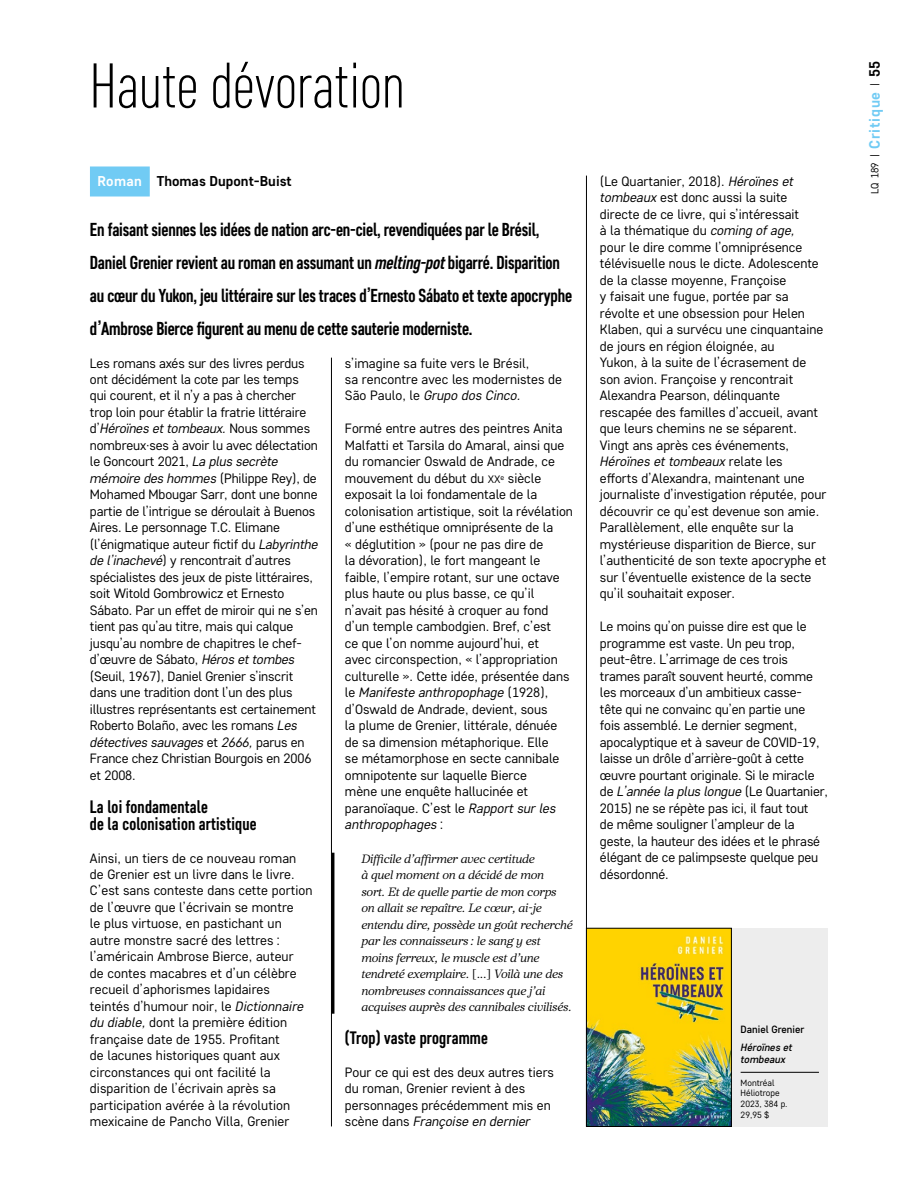
<style>
.page{position:relative;width:918px;height:1188px;background:#fff}
.page>*{position:absolute;margin:0;border:0;box-sizing:border-box;transform-origin:0 0}
.t1{font:300 63px "Core Sans D27 Cn";letter-spacing:.01em;color:#000}
.t2{font:700 18.75px/33px "Core Sans D57 Cn";letter-spacing:-.01em;color:#000}
.t3{font:700 18px/16.5px "Core Sans D57 Cn";letter-spacing:.01em;color:#000}
.t4{font:700 15px "Core Sans D55";letter-spacing:.05em;color:#71cbf4}
.t5{font:700 14.25px "Core Sans D55";color:#000}
.t6{font:13.5px/16.5px "Core Sans D35";color:#000}
.t7{font:12px/16.5px "Core Serif N 35 Regular It";letter-spacing:-.015em;color:#000}
.t8{font:italic 500 10.5px/12px "Core Sans D45";color:#000}
.t9{font:500 10.5px "Core Sans D45";color:#000}
.t10{font:9px/10.5px "Core Sans D35";color:#000}
.s1{color:#fff}
.s2{font-style:italic}
.s3{font-family:"Core Sans D35 Regular SC800";font-size:10.8px}
.s4{font-family:"Core Serif N 35"}
.s5{font-family:"Core Sans D35";font-weight:400;font-size:10.5px;color:#000}
.s6{color:#000}
</style>
<div class="page">
<div style="left:90px;top:166px;width:60px;height:30px;background:#71cbf4"></div>
<hr style="left:331px;top:853px;width:3px;height:161px;background:#000">
<hr style="left:331px;top:358px;width:1px;height:768px;background:#000">
<hr style="left:586px;top:176px;width:1px;height:950px;background:#000">
<div style="left:732px;top:928px;width:96px;height:198px;background:#ededed"></div>
<hr style="left:741px;top:1072px;width:78px;height:1px;background:#000">
<img style="left:588px;top:930px;width:142px;height:195px">
<div style="left:586px;top:928px;width:146px;height:199px;border:1px solid #000"></div>
<h1 class="t1" style="left:90px;top:47px;width:316px">Haute dévoration</h1>
<p class="t5" style="left:97px;top:172px;width:196px"><span class="s1">Roman</span> Thomas Dupont-Buist</p>
<p class="t2" style="left:90px;top:212px;width:484px">En faisant siennes les idées de nation arc-en-ciel, revendiquées par le Brésil, Daniel Grenier revient au roman en assumant un <span class="s2">melting-pot</span> bigarré. Disparition au cœur du Yukon, jeu littéraire sur les traces d’Ernesto Sábato et texte apocryphe d’Ambrose Bierce figurent au menu de cette sauterie moderniste.</p>
<p class="t6" style="left:90px;top:354px;width:230px">Les romans axés sur des livres perdus ont décidément la cote par les temps qui courent, et il n’y a pas à chercher trop loin pour établir la fratrie littéraire d’<span class="s2">Héroïnes et tombeaux.</span> Nous sommes nombreux·ses à avoir lu avec délectation le Goncourt 2021, <span class="s2">La plus secrète mémoire des hommes</span> (Philippe Rey), de Mohamed Mbougar Sarr, dont une bonne partie de l’intrigue se déroulait à Buenos Aires. Le personnage T.C. Elimane (l’énigmatique auteur fictif du <span class="s2">Labyrinthe de l’inachevé</span>) y rencontrait d’autres spécialistes des jeux de piste littéraires, soit Witold Gombrowicz et Ernesto Sábato. Par un effet de miroir qui ne s’en tient pas qu’au titre, mais qui calque jusqu’au nombre de chapitres le chef&shy;d’œuvre de Sábato, <span class="s2">Héros et tombes </span>(Seuil, 1967), Daniel Grenier s’inscrit dans une tradition dont l’un des plus illustres représentants est certainement Roberto Bolaño, avec les romans <span class="s2">Les détectives sauvages</span> et <span class="s2">2666,</span> parus en France chez Christian Bourgois en 2006 et 2008.</p>
<h3 class="t3" style="left:90px;top:798px;width:168px">La loi fondamentale<br>de la colonisation artistique</h3>
<p class="t6" style="left:90px;top:849px;width:224px">Ainsi, un tiers de ce nouveau roman de Grenier est un livre dans le livre.<br>C’est sans conteste dans cette portion de l’œuvre que l’écrivain se montre<br>le plus virtuose, en pastichant un autre monstre sacré des lettres : l’américain Ambrose Bierce, auteur<br>de contes macabres et d’un célèbre recueil d’aphorismes lapidaires teintés d’humour noir, le <span class="s2">Dictionnaire du diable,</span> dont la première édition française date de 1955. Profitant<br>de lacunes historiques quant aux circonstances qui ont facilité la disparition de l’écrivain après sa participation avérée à la révolution mexicaine de Pancho Villa, Grenier</p>
<p class="t6" style="left:345px;top:354px;width:219px">s’imagine sa fuite vers le Brésil,<br>sa rencontre avec les modernistes de<br>São Paulo, le <span class="s2">Grupo dos Cinco.</span></p>
<p class="t6" style="left:345px;top:420px;width:230px">Formé entre autres des peintres Anita Malfatti et Tarsila do Amaral, ainsi que du romancier Oswald de Andrade, ce mouvement du début du <span class="s3">xx</span><sup>e</sup> siècle exposait la loi fondamentale de la colonisation artistique, soit la révélation d’une esthétique omniprésente de la<br>« déglutition » (pour ne pas dire de<br>la dévoration), le fort mangeant le faible, l’empire rotant, sur une octave plus haute ou plus basse, ce qu’il n’avait pas hésité à croquer au fond d’un temple cambodgien. Bref, c’est<br>ce que l’on nomme aujourd’hui, et<br>avec circonspection, « l’appropriation culturelle ». Cette idée, présentée dans le <span class="s2">Manifeste anthropophage</span> (1928), d’Oswald de Andrade, devient, sous<br>la plume de Grenier, littérale, dénuée de sa dimension métaphorique. Elle<br>se métamorphose en secte cannibale omnipotente sur laquelle Bierce<br>mène une enquête hallucinée et paranoïaque. C’est le <span class="s2">Rapport sur les anthropophages</span> :</p>
<p class="t7" style="left:361px;top:850px;width:213px">Difficile d’affirmer avec certitude<br>à quel moment on a décidé de mon<br>sort. Et de quelle partie de mon corps on allait se repaître. Le cœur, ai-je entendu dire, possède un goût recherché par les connaisseurs : le sang y est moins ferreux, le muscle est d’une tendreté exemplaire. <span class="s4">[...]</span> Voilà une des nombreuses connaissances que j’ai acquises auprès des cannibales civilisés.</p>
<h3 class="t3" style="left:345px;top:1029px;width:145px">(Trop) vaste programme</h3>
<p class="t6" style="left:345px;top:1064px;width:211px">Pour ce qui est des deux autres tiers du roman, Grenier revient à des personnages précédemment mis en scène dans <span class="s2">Françoise en dernier</span></p>
<p class="t6" style="left:600px;top:173px;width:228px">(Le Quartanier, 2018). <span class="s2">Héroïnes et tombeaux</span> est donc aussi la suite directe de ce livre, qui s’intéressait<br>à la thématique du <span class="s2">coming of age,<br></span>pour le dire comme l’omniprésence télévisuelle nous le dicte. Adolescente de la classe moyenne, Françoise<br>y faisait une fugue, portée par sa révolte et une obsession pour Helen Klaben, qui a survécu une cinquantaine de jours en région éloignée, au<br>Yukon, à la suite de l’écrasement de son avion. Françoise y rencontrait Alexandra Pearson, délinquante rescapée des familles d’accueil, avant que leurs chemins ne se séparent.<br>Vingt ans après ces événements, <span class="s2">Héroïnes et tombeaux</span> relate les<br>efforts d’Alexandra, maintenant une journaliste d’investigation réputée, pour découvrir ce qu’est devenue son amie.<br>Parallèlement, elle enquête sur la mystérieuse disparition de Bierce, sur l’authenticité de son texte apocryphe et sur l’éventuelle existence de la secte qu’il souhaitait exposer.</p>
<p class="t6" style="left:600px;top:618px;width:229px">Le moins qu’on puisse dire est que le programme est vaste. Un peu trop, peut-être. L’arrimage de ces trois trames paraît souvent heurté, comme les morceaux d’un ambitieux casse-<br>tête qui ne convainc qu’en partie une fois assemblé. Le dernier segment, apocalyptique et à saveur de COVID-19, laisse un drôle d’arrière-goût à cette œuvre pourtant originale. Si le miracle de <span class="s2">L’année la plus longue</span> (Le Quartanier, 2015) ne se répète pas ici, il faut tout<br>de même souligner l’ampleur de la geste, la hauteur des idées et le phrasé élégant de ce palimpseste quelque peu désordonné.</p>
<p class="t9" style="left:741px;top:1023px;width:65px">Daniel Grenier</p>
<p class="t8" style="left:741px;top:1041px;width:53px">Héroïnes et tombeaux</p>
<p class="t10" style="left:741px;top:1077px;width:49px">Montréal<br>Héliotrope<br>2023, 384 p.<br>29,95 $</p>
<p class="t4" style="left:865px;top:194px;width:134px;rotate:-90deg"><span class="s5">LQ 189 |</span> Critique <span class="s5">|</span> <span class="s6">55</span></p>
</div>
